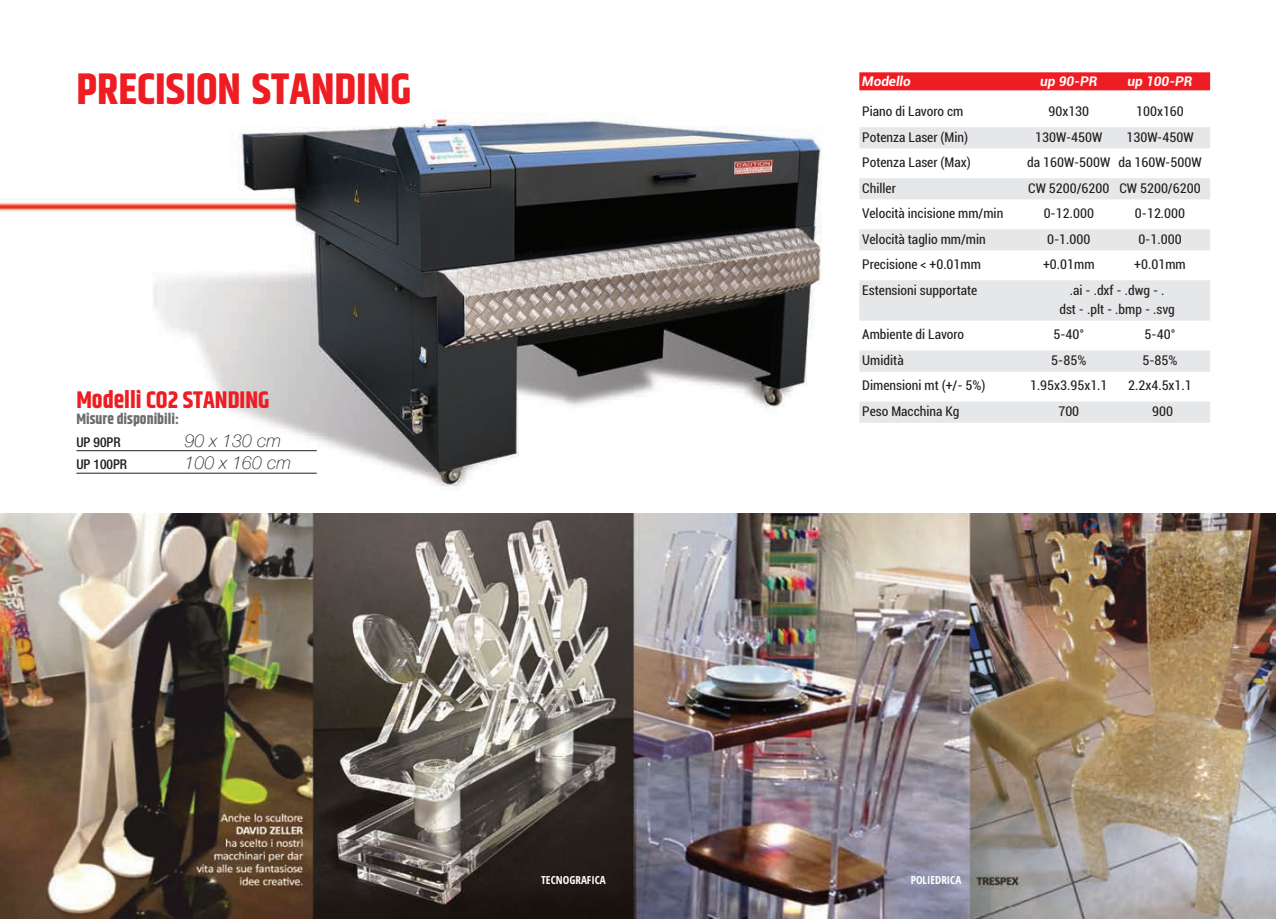
<style>
.page{position:relative;width:1276px;height:919px;background:#fff}
.page>*{position:absolute;margin:0;border:0;box-sizing:border-box;transform-origin:0 0}
.t1{font:700 44.1px "Khand";color:#ee1d23}
.t2{font:700 24px "Khand";color:#ee1d23}
.t3{font:italic 100 18px "Helvetica Neue";color:#231f20}
.t4{font:700 15px "Khand";color:#6c6d70}
.t5{font:condensed 13.5px/19.2px "Roboto";color:#231f20;text-align:center}
.t6{font:italic 700 13.5px "Roboto";color:#fff}
.t7{font:500 condensed 13.5px "Helvetica Neue";color:#231f20}
.t8{font:700 11.1px "Open Sans Condensed";color:#fff}
</style>
<div class="page">
<img style="left:0;top:72px;width:1211px;height:415px">
<hr style="left:76px;top:450px;width:241px;height:1px;background:#231f20">
<hr style="left:76px;top:473px;width:241px;height:1px;background:#231f20">
<img style="left:0;top:513px;width:1276px;height:405px">
<div style="left:859px;top:72px;width:351px;height:18px;background:#ee1d23"></div>
<div style="left:859px;top:127px;width:351px;height:21px;background:#e6e7e9"></div>
<div style="left:859px;top:178px;width:351px;height:21px;background:#e6e7e9"></div>
<div style="left:859px;top:229px;width:351px;height:21px;background:#e6e7e9"></div>
<div style="left:859px;top:280px;width:351px;height:21px;background:#e6e7e9"></div>
<div style="left:859px;top:299px;width:351px;height:21px;background:#e6e7e9"></div>
<div style="left:859px;top:350px;width:351px;height:21px;background:#e6e7e9"></div>
<div style="left:859px;top:401px;width:351px;height:21px;background:#e6e7e9"></div>
<h1 class="t1" style="left:76px;top:57px;width:336px">PRECISION STANDING</h1>
<p class="t6" style="left:862px;top:73px;width:50px">Modello</p>
<p class="t6" style="left:1040px;top:73px;width:59px">up 90-PR</p>
<p class="t6" style="left:1127px;top:73px;width:66px">up 100-PR</p>
<p class="t5" style="left:862px;top:102px;width:103px">Piano di Lavoro cm</p>
<p class="t5" style="left:1048px;top:102px;width:42px">90x130</p>
<p class="t5" style="left:1136px;top:102px;width:49px">100x160</p>
<p class="t5" style="left:862px;top:127px;width:107px">Potenza Laser (Min)</p>
<p class="t5" style="left:1035px;top:127px;width:69px">130W-450W</p>
<p class="t5" style="left:1126px;top:127px;width:69px">130W-450W</p>
<p class="t5" style="left:862px;top:153px;width:110px">Potenza Laser (Max)</p>
<p class="t5" style="left:1027px;top:153px;width:176px">da 160W-500W da 160W-500W</p>
<p class="t5" style="left:862px;top:178px;width:35px">Chiller</p>
<p class="t5" style="left:1028px;top:178px;width:174px">CW 5200/6200 CW 5200/6200</p>
<p class="t5" style="left:862px;top:204px;width:142px">Velocità incisione mm/min</p>
<p class="t5" style="left:1043px;top:204px;width:52px">0-12.000</p>
<p class="t5" style="left:1135px;top:204px;width:52px">0-12.000</p>
<p class="t5" style="left:862px;top:229px;width:125px">Velocità taglio mm/min</p>
<p class="t5" style="left:1047px;top:229px;width:45px">0-1.000</p>
<p class="t5" style="left:1138px;top:229px;width:45px">0-1.000</p>
<p class="t5" style="left:862px;top:255px;width:120px">Precisione &lt; +0.01mm</p>
<p class="t5" style="left:1043px;top:255px;width:53px">+0.01mm</p>
<p class="t5" style="left:1134px;top:255px;width:53px">+0.01mm</p>
<p class="t5" style="left:862px;top:280px;width:117px">Estensioni supportate</p>
<p class="t5" style="left:1059px;top:280px;width:117px">.ai - .dxf - .dwg - .<br>dst - .plt - .bmp - .svg</p>
<p class="t5" style="left:862px;top:325px;width:103px">Ambiente di Lavoro</p>
<p class="t5" style="left:1053px;top:325px;width:32px">5-40°</p>
<p class="t5" style="left:1144px;top:325px;width:32px">5-40°</p>
<p class="t5" style="left:862px;top:350px;width:43px">Umidità</p>
<p class="t5" style="left:1051px;top:350px;width:37px">5-85%</p>
<p class="t5" style="left:1142px;top:350px;width:37px">5-85%</p>
<p class="t5" style="left:862px;top:376px;width:125px">Dimensioni mt (+/- 5%)</p>
<p class="t5" style="left:1030px;top:376px;width:79px">1.95x3.95x1.1</p>
<p class="t5" style="left:1128px;top:376px;width:65px">2.2x4.5x1.1</p>
<p class="t5" style="left:862px;top:401px;width:99px">Peso Macchina Kg</p>
<p class="t5" style="left:1058px;top:401px;width:22px">700</p>
<p class="t5" style="left:1152px;top:401px;width:22px">900</p>
<h2 class="t2" style="left:76px;top:382px;width:194px">Modelli CO2 STANDING</h2>
<p class="t4" style="left:76px;top:408px;width:104px">Misure disponibili:</p>
<p class="t7" style="left:76px;top:437px;width:46px">UP 90PR</p>
<h3 class="t3" style="left:184px;top:429px;width:98px">90 x 130 cm</h3>
<p class="t7" style="left:76px;top:459px;width:52px">UP 100PR</p>
<h3 class="t3" style="left:184px;top:451px;width:108px">100 x 160 cm</h3>
<p class="t8" style="left:541px;top:873px;width:66px">TECNOGRAFICA</p>
<p class="t8" style="left:910px;top:873px;width:52px">POLIEDRICA</p>
</div>
